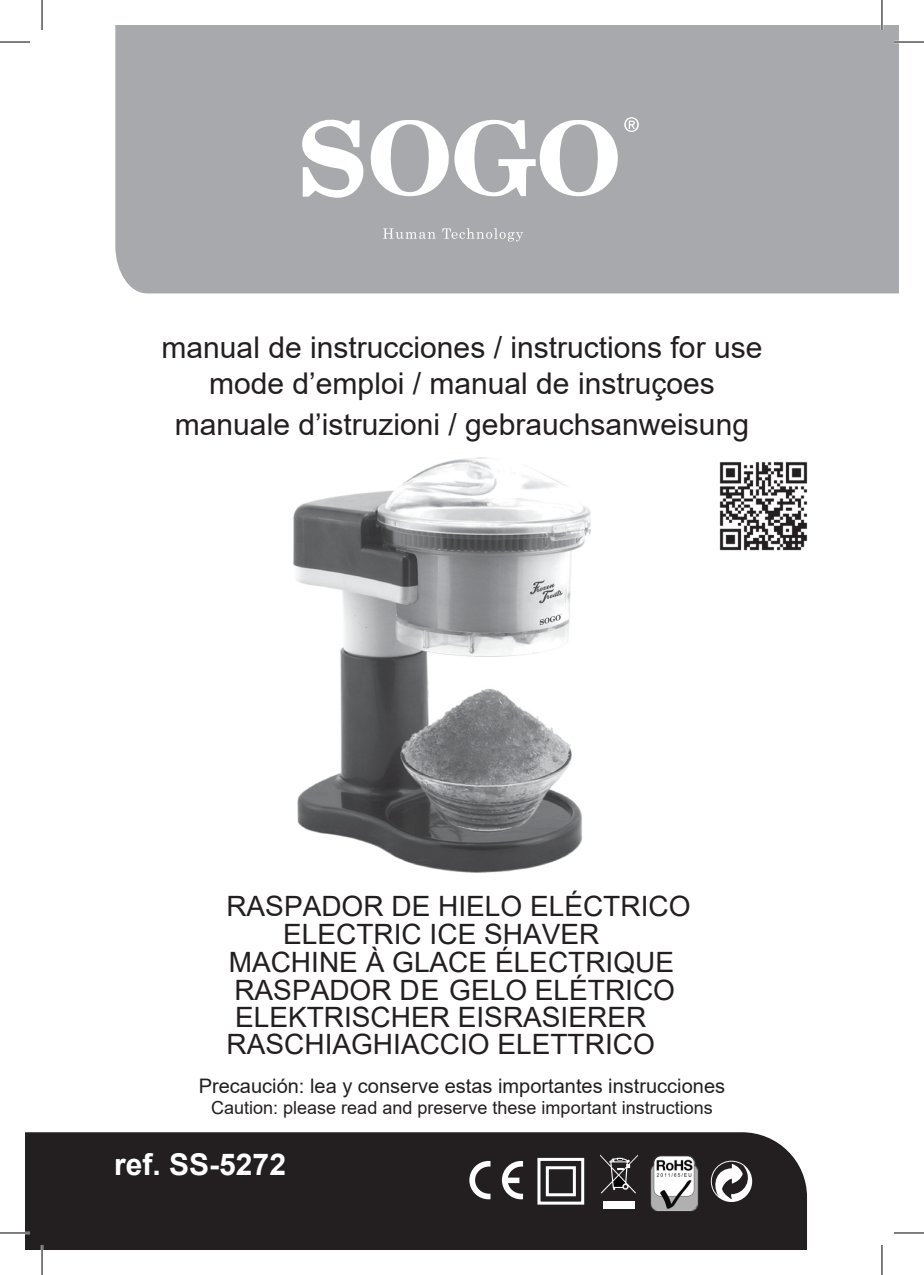
<style>
.page{position:relative;width:924px;height:1275px;background:#fff}
.page>*{position:absolute;margin:0;border:0;box-sizing:border-box;transform-origin:0 0}
.t1{font:30px/36px "Arial";color:#231f20;text-align:center}
.t2{font:700 30px "Arial";color:#fff}
.t3{font:28px/27px "Arial";color:#231f20;text-align:center}
.t4{font:20px "Arial";color:#231f20}
.t5{font:18px "Arial";color:#231f20}
</style>
<div class="page">
<div style="left:115px;top:25px;width:783px;height:268px;background:#a7a9ac"></div>
<svg style="left:383px;top:228px;width:140px;height:13px;background:#b6b7ba"></svg>
<svg style="left:300px;top:115px;width:318px;height:83px"></svg>
<svg style="left:624px;top:117px;width:14px;height:15px"></svg>
<div style="left:25px;top:1132px;width:781px;height:118px;background:#231f20"></div>
<img style="left:293px;top:457px;width:298px;height:416px">
<svg style="left:710px;top:1160px;width:44px;height:42px"></svg>
<div style="left:603px;top:1201px;width:31px;height:8px;background:#fff"></div>
<svg style="left:599px;top:1154px;width:38px;height:39px"></svg>
<svg style="left:469px;top:1161px;width:54px;height:38px"></svg>
<img style="left:719px;top:462px;width:89px;height:89px">
<img style="left:643px;top:1152px;width:62px;height:62px">
<svg style="left:535px;top:1156px;width:50px;height:50px"></svg>
<hr style="left:893px;top:41px;width:30px;height:2px;background:#fff">
<hr style="left:0;top:1231px;width:30px;height:3px;background:#fff">
<hr style="left:41px;top:1245px;width:2px;height:30px;background:#fff">
<hr style="left:880px;top:0;width:2px;height:30px;background:#fff">
<hr style="left:0;top:42px;width:30px;height:1px;background:#000">
<hr style="left:893px;top:42px;width:30px;height:1px;background:#000">
<hr style="left:0;top:1232px;width:30px;height:1px;background:#000">
<hr style="left:893px;top:1232px;width:30px;height:1px;background:#000">
<hr style="left:42px;top:0;width:1px;height:30px;background:#000">
<hr style="left:42px;top:1245px;width:1px;height:30px;background:#000">
<hr style="left:881px;top:0;width:1px;height:30px;background:#000">
<hr style="left:881px;top:1245px;width:1px;height:30px;background:#000">
<p class="t1" style="left:161px;top:329px;width:602px">manual de instrucciones / instructions for use mode d’emploi / manual de instruçoes</p>
<p class="t1" style="left:175px;top:406px;width:575px">manuale d’istruzioni / gebrauchsanweisung</p>
<p class="t3" style="left:226px;top:892px;width:465px">RASPADOR DE HIELO ELÉCTRICO</p>
<p class="t3" style="left:283px;top:920px;width:317px">ELECTRIC ICE SHAVER</p>
<p class="t3" style="left:228px;top:948px;width:446px">MACHINE À GLACE ÉLECTRIQUE</p>
<p class="t3" style="left:226px;top:1003px;width:429px">ELEKTRISCHER EISRASIERER<br>RASCHIAGHIACCIO ELETTRICO</p>
<p class="t3" style="left:234px;top:976px;width:442px">RASPADOR DE GELO ELÉTRICO</p>
<p class="t4" style="left:199px;top:1071px;width:527px">Precaución: lea y conserve estas importantes instrucciones</p>
<p class="t5" style="left:211px;top:1095px;width:503px">Caution: please read and preserve these important instructions</p>
<p class="t2" style="left:114px;top:1143px;width:173px">ref. SS-5272</p>
</div>
